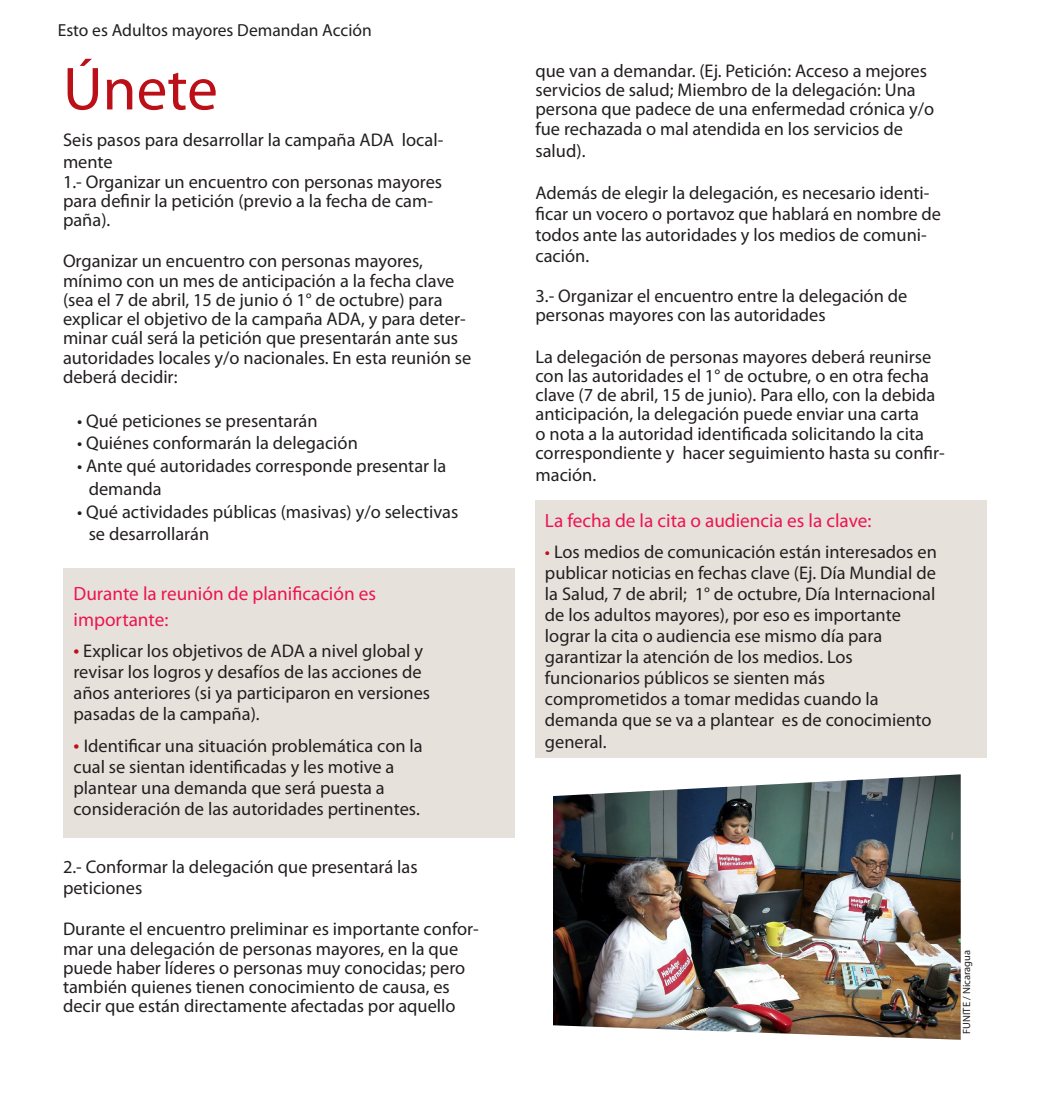
<style>
.page{position:relative;width:1050px;height:1113px;background:#fff}
.page>*{position:absolute;margin:0;border:0;box-sizing:border-box;transform-origin:0 0}
._4_Case_study__darkr{font:61.25px "Myriad Pro";color:#bb1018}
._4_Case_study__darkr-2{font:19.25px/25.2px "Myriad Pro";color:#ed1450}
._4_Case_study__darkr-3{font:18.38px/19.2px "Myriad Pro";color:#231f20}
.t1{font:17.5px "Myriad Pro";color:#231f20}
._8_Photo_credits{font:10.5px "Myriad Pro";color:#231f20}
.s1{font-size:21px;color:#bb1018}
.s2{color:#bb1018}
</style>
<div class="page">
<div style="left:63px;top:568px;width:451px;height:270px;background:#e6e2db"></div>
<div style="left:536px;top:500px;width:451px;height:258px;background:#e6e2db"></div>
<img style="left:553px;top:774px;width:408px;height:266px">
<p class="t1" style="left:58px;top:19px;width:316px">Esto es Adultos mayores Demandan Acción</p>
<p class="_4_Case_study__darkr" style="left:63px;top:51px;width:156px">Únete</p>
<p class="_4_Case_study__darkr-3" style="left:63px;top:129px;width:382px;line-height:22.1px">Seis pasos para desarrollar la campaña ADA local&shy;mente</p>
<p class="_4_Case_study__darkr-3" style="left:63px;top:171px;width:381px">1.- Organizar un encuentro con personas mayores para definir la petición (previo a la fecha de cam&shy;paña).</p>
<p class="_4_Case_study__darkr-3" style="left:63px;top:251px;width:410px">Organizar un encuentro con personas mayores, mínimo con un mes de anticipación a la fecha clave (sea el 7 de abril, 15 de junio ó 1° de octubre) para explicar el objetivo de la campaña ADA, y para deter&shy;minar cuál será la petición que presentarán ante sus autoridades locales y/o nacionales. En esta reunión se deberá decidir:</p>
<p class="_4_Case_study__darkr-3" style="left:77px;top:411px;width:242px">• Qué peticiones se presentarán</p>
<p class="_4_Case_study__darkr-3" style="left:77px;top:433px;width:282px">• Quiénes conformarán la delegación</p>
<p class="_4_Case_study__darkr-3" style="left:77px;top:456px;width:371px">• Ante qué autoridades corresponde presentar la</p>
<p class="_4_Case_study__darkr-3" style="left:89px;top:479px;width:75px">demanda</p>
<p class="_4_Case_study__darkr-3" style="left:77px;top:502px;width:383px">• Qué actividades públicas (masivas) y/o selectivas</p>
<p class="_4_Case_study__darkr-3" style="left:89px;top:524px;width:122px">se desarrollarán</p>
<p class="_4_Case_study__darkr-2" style="left:74px;top:581px;width:304px">Durante la reunión de planificación es importante:</p>
<p class="_4_Case_study__darkr-3" style="left:74px;top:640px;width:358px;line-height:21px"><span class="s1">•</span> Explicar los objetivos de ADA a nivel global y revisar los logros y desafíos de las acciones de años anteriores (si ya participaron en versiones pasadas de la campaña).</p>
<p class="_4_Case_study__darkr-3" style="left:74px;top:735px;width:351px;line-height:21px"><span class="s1">•</span> Identificar una situación problemática con la cual se sientan identificadas y les motive a plantear una demanda que será puesta a consideración de las autoridades pertinentes.</p>
<p class="_4_Case_study__darkr-3" style="left:63px;top:857px;width:356px">2.- Conformar la delegación que presentará las</p>
<p class="_4_Case_study__darkr-3" style="left:63px;top:878px;width:81px">peticiones</p>
<p class="_4_Case_study__darkr-3" style="left:63px;top:919px;width:417px">Durante el encuentro preliminar es importante confor&shy;mar una delegación de personas mayores, en la que puede haber líderes o personas muy conocidas; pero también quienes tienen conocimiento de causa, es decir que están directamente afectadas por aquello</p>
<p class="_4_Case_study__darkr-3" style="left:536px;top:61px;width:400px">que van a demandar. (Ej. Petición: Acceso a mejores servicios de salud; Miembro de la delegación: Una persona que padece de una enfermedad crónica y/o fue rechazada o mal atendida en los servicios de</p>
<p class="_4_Case_study__darkr-3" style="left:536px;top:141px;width:51px">salud).</p>
<p class="_4_Case_study__darkr-3" style="left:536px;top:183px;width:395px">Además de elegir la delegación, es necesario identi-</p>
<p class="_4_Case_study__darkr-3" style="left:536px;top:203px;width:407px;line-height:21px">ficar un vocero o portavoz que hablará en nombre de todos ante las autoridades y los medios de comuni&shy;cación.</p>
<p class="_4_Case_study__darkr-3" style="left:536px;top:286px;width:373px">3.- Organizar el encuentro entre la delegación de personas mayores con las autoridades</p>
<p class="_4_Case_study__darkr-3" style="left:536px;top:346px;width:411px">La delegación de personas mayores deberá reunirse con las autoridades el 1° de octubre, o en otra fecha clave (7 de abril, 15 de junio). Para ello, con la debida anticipación, la delegación puede enviar una carta<br>o nota a la autoridad identificada solicitando la cita correspondiente y hacer seguimiento hasta su confir-</p>
<p class="_4_Case_study__darkr-3" style="left:536px;top:465px;width:62px">mación.</p>
<p class="_4_Case_study__darkr-2" style="left:545px;top:508px;width:328px">La fecha de la cita o audiencia es la clave:</p>
<p class="_4_Case_study__darkr-3" style="left:545px;top:541px;width:393px;line-height:21.2px"><span class="s2">•</span> Los medios de comunicación están interesados en publicar noticias en fechas clave (Ej. Día Mundial de la Salud, 7 de abril; 1° de octubre, Día Internacional de los adultos mayores), por eso es importante lograr la cita o audiencia ese mismo día para garantizar la atención de los medios. Los funcionarios públicos se sienten más comprometidos a tomar medidas cuando la demanda que se va a plantear es de conocimiento general.</p>
<p class="_8_Photo_credits" style="left:960px;top:1034px;width:86px;rotate:-90deg">FUNITE / Nicaragua</p>
</div>
